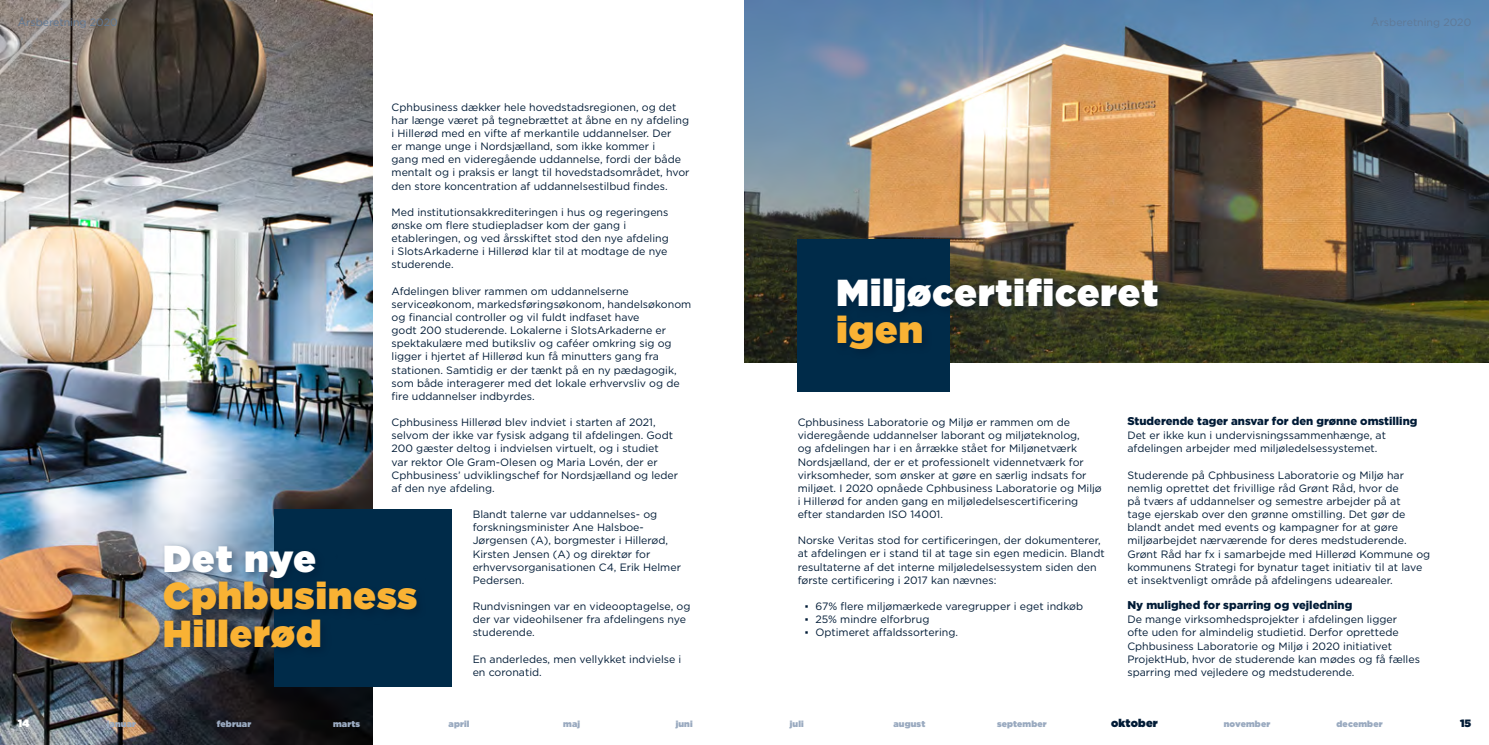
<style>
.page{position:relative;width:1489px;height:745px;background:#fff}
.page>*{position:absolute;margin:0;border:0;box-sizing:border-box;transform-origin:0 0}
.t1{font:900 37.5px "Gotham";letter-spacing:.03em;color:#fff}
.t2{font:900 37.5px/37.5px "Gotham";letter-spacing:.03em;color:#f9b234}
.t3{font:900 11.25px "Gotham";color:#001b36}
.t4{font:900 11.25px "Gotham";letter-spacing:.02em;color:#001b36}
.t5{font:10.62px/13.1px "Gotham";color:#001b36}
.t6{font:10.62px "Gotham";color:#5f7997}
.t7{font:900 10.62px "Gotham";color:#001b36}
.t8{font:900 10.62px "Gotham";color:#fff}
.t9{font:900 8.75px "Gotham";letter-spacing:.02em;color:#9aaac0}
.s1{font-family:"Arial"}
</style>
<div class="page">
<img style="left:744px;top:0;width:744px;height:362px">
<img style="left:0;top:0;width:372px;height:744px">
<div style="left:274px;top:509px;width:177px;height:177px;background:#002b49"></div>
<div style="left:161px;top:540px;width:265px;height:117px;background:#001b36;opacity:.45"></div>
<div style="left:797px;top:239px;width:153px;height:153px;background:#002b49"></div>
<div style="left:833px;top:275px;width:335px;height:84px;background:#001b36;opacity:.45"></div>
<p class="t6" style="left:18px;top:16px;width:101px">Årsberetning 2020</p>
<p class="t6" style="left:1371px;top:16px;width:101px">Årsberetning 2020</p>
<p class="t5" style="left:391px;top:100px;width:299px">Cphbusiness dækker hele hovedstadsregionen, og det har længe været på tegnebrættet at åbne en ny afdeling i Hillerød med en vifte af merkantile uddannelser. Der<br>er mange unge i Nordsjælland, som ikke kommer i<br>gang med en videregående uddannelse, fordi der både mentalt og i praksis er langt til hovedstadsområdet, hvor den store koncentration af uddannelsestilbud findes.</p>
<p class="t5" style="left:391px;top:205px;width:279px">Med institutionsakkrediteringen i hus og regeringens ønske om flere studiepladser kom der gang i etableringen, og ved årsskiftet stod den nye afdeling i SlotsArkaderne i Hillerød klar til at modtage de nye studerende.</p>
<p class="t5" style="left:391px;top:284px;width:301px">Afdelingen bliver rammen om uddannelserne serviceøkonom, markedsføringsøkonom, handelsøkonom og financial controller og vil fuldt indfaset have<br>godt 200 studerende. Lokalerne i SlotsArkaderne er spektakulære med butiksliv og caféer omkring sig og ligger i hjertet af Hillerød kun få minutters gang fra stationen. Samtidig er der tænkt på en ny pædagogik, som både interagerer med det lokale erhvervsliv og de fire uddannelser indbyrdes.</p>
<p class="t5" style="left:391px;top:415px;width:288px">Cphbusiness Hillerød blev indviet i starten af 2021, selvom der ikke var fysisk adgang til afdelingen. Godt 200 gæster deltog i indvielsen virtuelt, og i studiet<br>var rektor Ole Gram-Olesen og Maria Lovén, der er Cphbusiness’ udviklingschef for Nordsjælland og leder af den nye afdeling.</p>
<p class="t5" style="left:797px;top:415px;width:306px">Cphbusiness Laboratorie og Miljø er rammen om de videregående uddannelser laborant og miljøteknolog,<br>og afdelingen har i en årrække stået for Miljønetværk Nordsjælland, der er et professionelt vidennetværk for virksomheder, som ønsker at gøre en særlig indsats for miljøet. I 2020 opnåede Cphbusiness Laboratorie og Miljø i Hillerød for anden gang en miljøledelsescertificering efter standarden ISO 14001.</p>
<p class="t5" style="left:797px;top:533px;width:309px">Norske Veritas stod for certificeringen, der dokumenterer, at afdelingen er i stand til at tage sin egen medicin. Blandt resultaterne af det interne miljøledelsessystem siden den første certificering i 2017 kan nævnes:</p>
<p class="t5" style="left:804px;top:599px;width:280px"><span class="s1">▪</span> 67% flere miljømærkede varegrupper i eget indkøb</p>
<p class="t5" style="left:804px;top:612px;width:126px"><span class="s1">▪</span> 25% mindre elforbrug</p>
<p class="t5" style="left:804px;top:625px;width:155px"><span class="s1">▪</span> Optimeret affaldssortering.</p>
<h1 class="t1" style="left:836px;top:265px;width:323px">Miljøcertificeret</h1>
<h1 class="t2" style="left:836px;top:310px;width:88px">igen</h1>
<p class="t3" style="left:1127px;top:413px;width:291px">Studerende tager ansvar for den grønne omstilling</p>
<p class="t5" style="left:1127px;top:428px;width:260px">Det er ikke kun i undervisningssammenhænge, at afdelingen arbejder med miljøledelsessystemet.</p>
<p class="t5" style="left:1127px;top:468px;width:304px">Studerende på Cphbusiness Laboratorie og Miljø har nemlig oprettet det frivillige råd Grønt Råd, hvor de<br>på tværs af uddannelser og semestre arbejder på at<br>tage ejerskab over den grønne omstilling. Det gør de blandt andet med events og kampagner for at gøre miljøarbejdet nærværende for deres medstuderende.<br>Grønt Råd har fx i samarbejde med Hillerød Kommune og kommunens Strategi for bynatur taget initiativ til at lave et insektvenligt område på afdelingens udearealer.</p>
<p class="t3" style="left:1127px;top:596px;width:226px">Ny mulighed for sparring og vejledning</p>
<p class="t5" style="left:1127px;top:612px;width:294px">De mange virksomhedsprojekter i afdelingen ligger ofte uden for almindelig studietid. Derfor oprettede Cphbusiness Laboratorie og Miljø i 2020 initiativet ProjektHub, hvor de studerende kan mødes og få fælles sparring med vejledere og medstuderende.</p>
<p class="t5" style="left:472px;top:507px;width:210px">Blandt talerne var uddannelses- og forskningsminister Ane Halsboe-<br>Jørgensen (A), borgmester i Hillerød,<br>Kirsten Jensen (A) og direktør for erhvervsorganisationen C4, Erik Helmer<br>Pedersen.</p>
<p class="t5" style="left:472px;top:599px;width:219px">Rundvisningen var en videooptagelse, og der var videohilsener fra afdelingens nye studerende.</p>
<p class="t5" style="left:472px;top:651px;width:210px">En anderledes, men vellykket indvielse i en coronatid.</p>
<h1 class="t1" style="left:163px;top:531px;width:154px">Det nye</h1>
<h1 class="t2" style="left:163px;top:576px;width:255px">Cphbusiness<br>Hillerød</h1>
<p class="t8" style="left:18px;top:714px;width:13px">14</p>
<p class="t9" style="left:107px;top:717px;width:31px">januar</p>
<p class="t9" style="left:217px;top:717px;width:36px">februar</p>
<p class="t9" style="left:333px;top:717px;width:28px">marts</p>
<p class="t9" style="left:448px;top:717px;width:22px">april</p>
<p class="t9" style="left:563px;top:717px;width:18px">maj</p>
<p class="t9" style="left:675px;top:717px;width:19px">juni</p>
<p class="t9" style="left:789px;top:717px;width:16px">juli</p>
<p class="t9" style="left:893px;top:717px;width:33px">august</p>
<p class="t9" style="left:997px;top:717px;width:51px">september</p>
<p class="t4" style="left:1110px;top:714px;width:48px">oktober</p>
<p class="t9" style="left:1223px;top:717px;width:48px">november</p>
<p class="t9" style="left:1336px;top:717px;width:48px">december</p>
<p class="t7" style="left:1459px;top:714px;width:13px">15</p>
</div>
